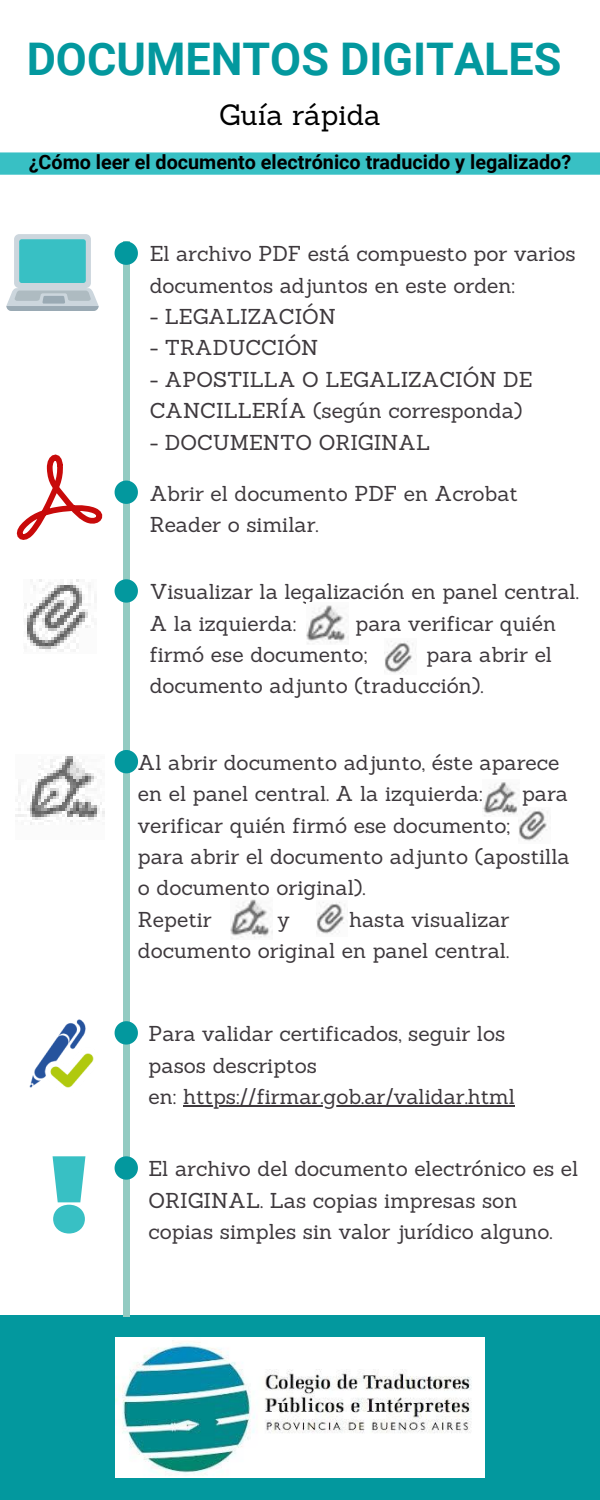
<style>
.page{position:relative;width:600px;height:1500px;background:#fff}
.page>*{position:absolute;margin:0;border:0;box-sizing:border-box;transform-origin:0 0}
.t1{font:700 45px "Roboto";color:#03989e}
.t2{font:28.7px "Sanchez";color:#000}
.t3{font:21px/31.4px "Sanchez";color:#3e393d}
.t4{font:700 19.8px "Roboto";color:#000}
</style>
<div class="page">
<div style="left:0;top:1316px;width:600px;height:184px;background:#03989e"></div>
<div style="left:123px;top:241px;width:7px;height:1076px;background:#93cbc2"></div>
<svg style="left:115px;top:1156px;width:23px;height:24px"></svg>
<svg style="left:115px;top:481px;width:23px;height:23px"></svg>
<svg style="left:115px;top:579px;width:23px;height:24px"></svg>
<svg style="left:115px;top:750px;width:23px;height:23px"></svg>
<svg style="left:115px;top:1021px;width:23px;height:24px"></svg>
<img style="left:115px;top:1338px;width:370px;height:140px">
<svg style="left:0;top:152px;width:600px;height:23px;background:#3ec2c5"></svg>
<svg style="left:115px;top:242px;width:23px;height:23px"></svg>
<img style="left:306px;top:605px;width:42px;height:39px">
<img style="left:385px;top:641px;width:28px;height:32px">
<img style="left:483px;top:782px;width:36px;height:34px">
<img style="left:519px;top:809px;width:29px;height:32px">
<img style="left:230px;top:899px;width:42px;height:40px">
<img style="left:316px;top:902px;width:32px;height:32px">
<svg style="left:6px;top:234px;width:93px;height:77px;background:#90cdd2"></svg>
<svg style="left:17px;top:455px;width:86px;height:85px"></svg>
<img style="left:16px;top:756px;width:88px;height:69px">
<img style="left:24px;top:579px;width:73px;height:73px">
<img style="left:29px;top:1019px;width:65px;height:69px">
<svg style="left:53px;top:1156px;width:32px;height:78px"></svg>
<hr style="left:183px;top:1105px;width:332px;height:2px;background:#3e393d">
<h1 class="t1" style="left:27px;top:34px;width:536px">DOCUMENTOS DIGITALES</h1>
<h2 class="t2" style="left:219px;top:96px;width:163px">Guía rápida</h2>
<p class="t4" style="left:29px;top:150px;width:544px">¿Cómo leer el documento electrónico traducido y legalizado?</p>
<p class="t3" style="left:150px;top:238px;width:428px">El archivo PDF está compuesto por varios documentos adjuntos en este orden:</p>
<p class="t3" style="left:150px;top:301px;width:188px">- LEGALIZACIÓN</p>
<p class="t3" style="left:150px;top:332px;width:170px">- TRADUCCIÓN</p>
<p class="t3" style="left:150px;top:363px;width:384px">- APOSTILLA O LEGALIZACIÓN DE<br>CANCILLERÍA (según corresponda)</p>
<p class="t3" style="left:150px;top:426px;width:282px">- DOCUMENTO ORIGINAL</p>
<p class="t3" style="left:150px;top:477px;width:370px">Abrir el documento PDF en Acrobat<br>Reader o similar.</p>
<p class="t3" style="left:150px;top:576px;width:431px">Visualizar la legalización en panel central.<br>A la izquierda:</p>
<p class="t3" style="left:150px;top:607px;width:408px;text-indent:206px">para verificar quién firmó ese documento;</p>
<p class="t3" style="left:150px;top:639px;width:404px;text-indent:277px">para abrir el documento adjunto (traducción).</p>
<p class="t3" style="left:138px;top:747px;width:423px">Al abrir documento adjunto, éste aparece en el panel central. A la izquierda:</p>
<p class="t3" style="left:522px;top:778px;width:48px">para</p>
<p class="t3" style="left:138px;top:809px;width:433px">verificar quién firmó ese documento;<br>para abrir el documento adjunto (apostilla o documento original).<br>Repetir</p>
<p class="t3" style="left:138px;top:903px;width:373px;text-align:right">hasta visualizar<br>documento original en panel central.</p>
<p class="t3" style="left:278px;top:903px;width:14px">y</p>
<p class="t3" style="left:149px;top:1018px;width:368px">Para validar certificados, seguir los pasos descriptos<br>en: https://firmar.gob.ar/validar.html</p>
<p class="t3" style="left:149px;top:1153px;width:431px">El archivo del documento electrónico es el<br>ORIGINAL. Las copias impresas son copias simples sin valor jurídico alguno.</p>
</div>
